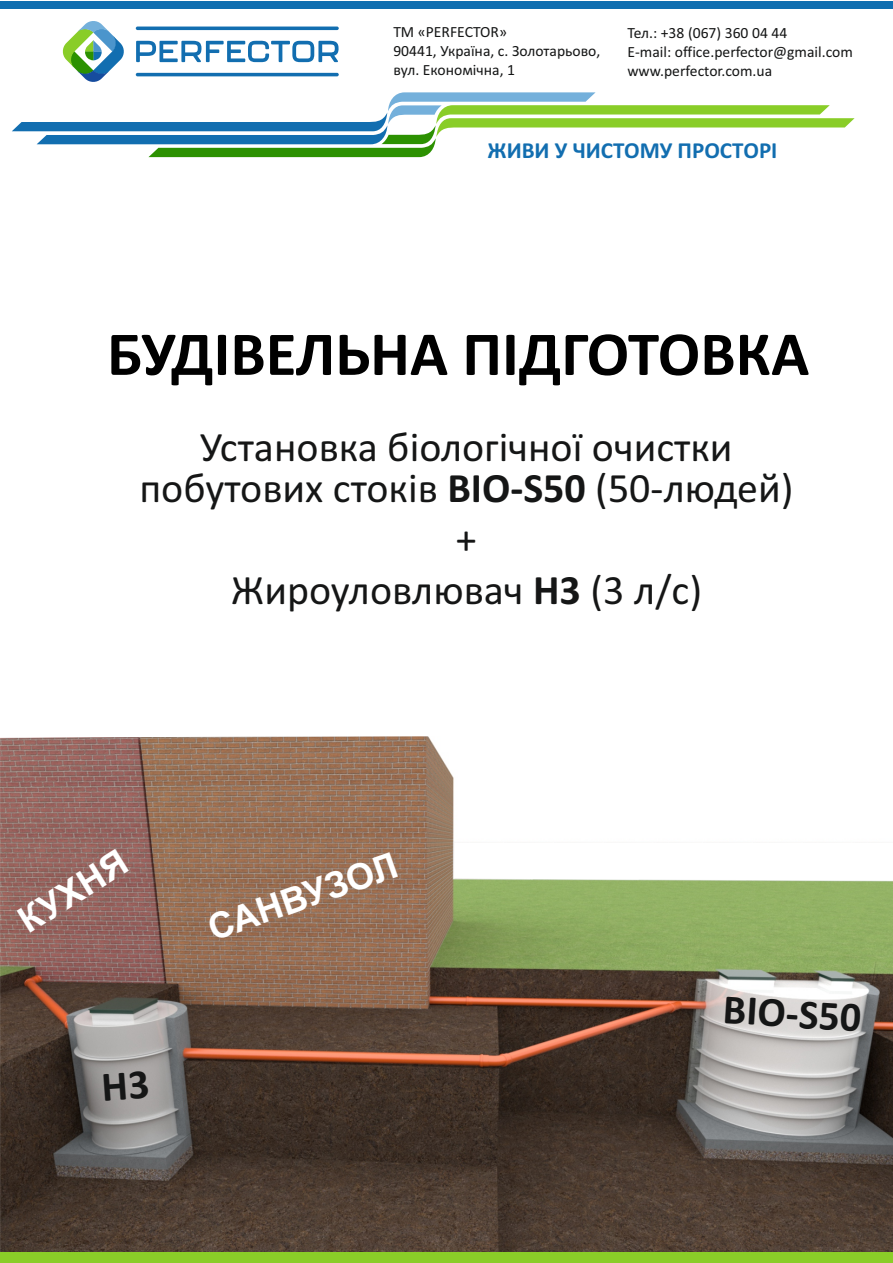
<style>
.page{position:relative;width:893px;height:1263px;background:#fff}
.page>*{position:absolute;margin:0;border:0;box-sizing:border-box;transform-origin:0 0}
.t1{font:700 63px "Calibri";color:#000}
.t2{font:42px/41px "Calibri";color:#151616;text-align:center}
.t3{font:700 42px "Calibri";color:#151616}
.t4{font:700 36px "Arial";color:#fff}
.t5{font:700 23.1px "Calibri";color:#126eb0}
.t6{font:15.6px/19px "Calibri";color:#151616}
.s1{font-weight:700}
</style>
<div class="page">
<img style="left:0;top:736px;width:893px;height:516px">
<svg style="left:12px;top:92px;width:843px;height:65px"></svg>
<svg style="left:136px;top:27px;width:203px;height:49px"></svg>
<svg style="left:62px;top:21px;width:62px;height:61px"></svg>
<div style="left:0;top:1px;width:893px;height:7px;background:#0f6eb0"></div>
<div style="left:0;top:1252px;width:893px;height:11px;background:#8acd28"></div>
<svg style="left:104px;top:1070px;width:44px;height:31px"></svg>
<p class="t6" style="left:393px;top:24px;width:209px">ТМ «PERFECTOR»<br>90441, Україна, с. Золотарьово, вул. Економічна, 1</p>
<p class="t6" style="left:627px;top:24px;width:227px">Тел.: +38 (067) 360 04 44<br>E-mail: office.perfector@gmail.com www.perfector.com.ua</p>
<h3 class="t5" style="left:487px;top:141px;width:291px">ЖИВИ У ЧИСТОМУ ПРОСТОРІ</h3>
<h1 class="t1" style="left:107px;top:328px;width:704px">БУДІВЕЛЬНА ПІДГОТОВКА</h1>
<h2 class="t2" style="left:139px;top:430px;width:656px">Установка біологічної очистки побутових стоків <span class="s1">BIO-S50</span> (50-людей)</h2>
<h2 class="t2" style="left:231px;top:517px;width:473px;line-height:51.3px">+<br>Жироуловлювач <span class="s1">H3</span> (3 л/с)</h2>
<h3 class="t4" style="left:14px;top:912px;width:123px;rotate:-32deg">КУХНЯ</h3>
<h3 class="t4" style="left:205px;top:916px;width:200px;rotate:-19deg">САНВУЗОЛ</h3>
<h2 class="t3" style="left:724px;top:991px;width:140px;rotate:4deg">BIO-S50</h2>
</div>
